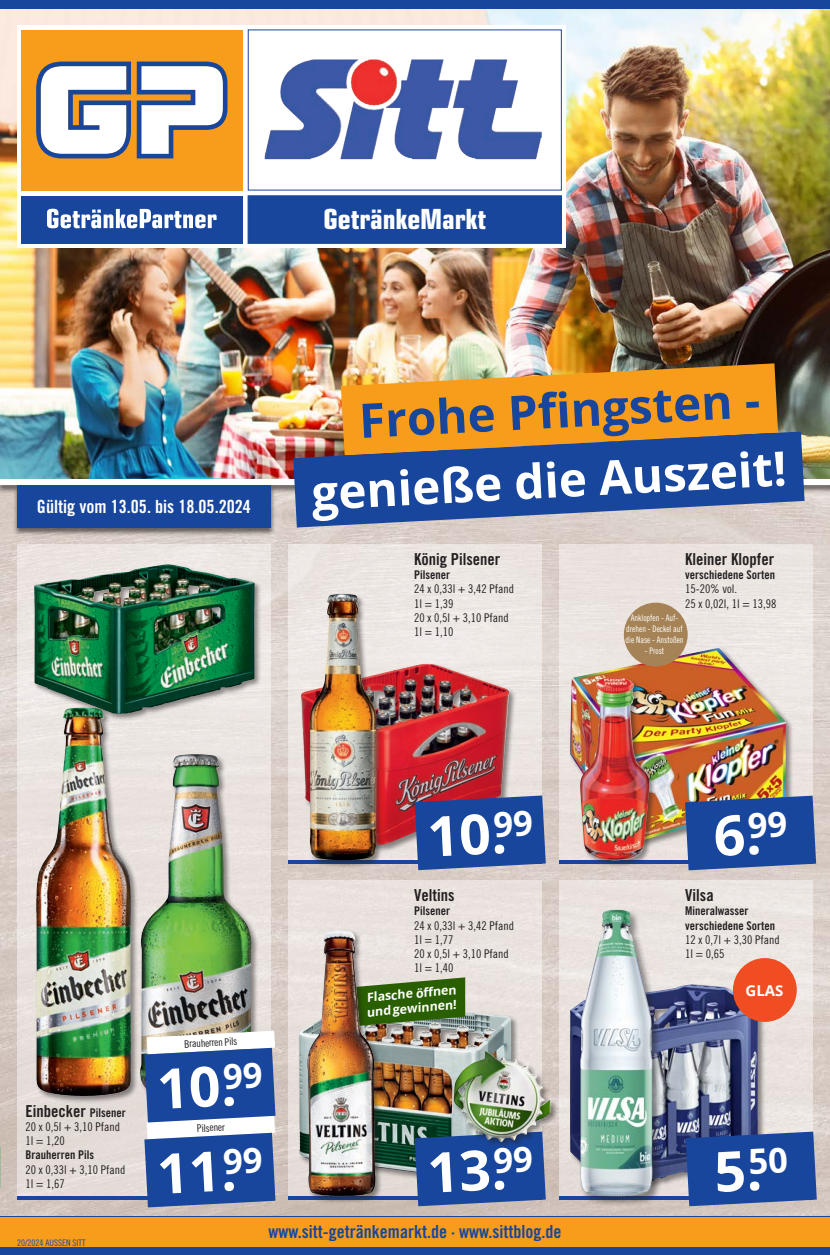
<style>
.page{position:relative;width:830px;height:1255px;background:#fff}
.page>*{position:absolute;margin:0;border:0;box-sizing:border-box;transform-origin:0 0}
.t1{font:700 55.5px "Open Sans";color:#fff}
.t2{font:700 47.55px "Open Sans";color:#fff}
.t3{font:700 47.55px "Open Sans";color:#18469d}
.t4{font:700 condensed 27.75px "Eurostile LT Std";color:#fff}
.t5{font:18.15px "Trade Gothic LT Std Bd Cn 20";color:#fff}
.t6{font:18px "Trade Gothic LT Std Bd Cn 20";color:#18469d}
.t7{font:16.5px "Trade Gothic LT Std Bd Cn 20";color:#231f20}
.t8{font:700 15px "Open Sans";color:#fff}
.t9{font:700 12.3px/14.7px "Open Sans";color:#fff}
.t10{font:12px/14.2px "Trade Gothic LT Std Cn 18";color:#231f20}
.t11{font:12px/14.2px "Trade Gothic LT Std Bd Cn 20";color:#231f20}
.t12{font:10.5px "Trade Gothic LT Std Cn 18";color:#231f20}
.t13{font:9px/10.9px "Trade Gothic LT Std Cn 18";color:#fff;text-align:center;scale:.92 1}
.t14{font:9px "Trade Gothic LT Std Cn 18";color:#18469d}
.s1{font-size:12px}
</style>
<div class="page">
<img style="left:0;top:494px;width:829px;height:722px">
<img style="left:0;top:9px;width:829px;height:469px">
<div style="left:0;top:1216px;width:829px;height:38px;background:#18469d"></div>
<div style="left:0;top:1216px;width:829px;height:30px;background:#f89c1c"></div>
<div style="left:0;top:0;width:829px;height:9px;background:#18469d"></div>
<div style="left:0;top:478px;width:829px;height:16px;background:#231f20;opacity:.65"></div>
<div style="left:0;top:479px;width:829px;height:6px;background:#fff"></div>
<svg style="left:17px;top:26px;width:548px;height:221px"></svg>
<div style="left:21px;top:30px;width:221px;height:160px;background:#f89c1c"></div>
<div style="left:21px;top:196px;width:221px;height:47px;background:#18469d"></div>
<div style="left:248px;top:196px;width:313px;height:47px;background:#18469d"></div>
<svg style="left:36px;top:62px;width:95px;height:96px;background:#c3c5ce"></svg>
<svg style="left:137px;top:62px;width:90px;height:96px"></svg>
<svg style="left:47px;top:209px;width:169px;height:19px"></svg>
<img style="left:452px;top:59px;width:22px;height:97px">
<div style="left:12px;top:484px;width:263px;height:52px;background:#231f20;opacity:.65"></div>
<div style="left:17px;top:485px;width:254px;height:42px;background:#18469d"></div>
<div style="left:17px;top:544px;width:254px;height:655px;background:#e8e1dd"></div>
<hr style="left:17px;top:1196px;width:254px;height:3px;background:#18469d">
<div style="left:33px;top:563px;width:229px;height:158px;background:#231f20;opacity:.5"></div>
<img style="left:34px;top:564px;width:134px;height:124px">
<div style="left:35px;top:706px;width:103px;height:397px;background:#231f20;opacity:.5"></div>
<img style="left:36px;top:707px;width:46px;height:195px">
<div style="left:139px;top:753px;width:120px;height:350px;background:#231f20;opacity:.5"></div>
<img style="left:140px;top:754px;width:112px;height:342px">
<div style="left:558px;top:544px;width:254px;height:319px;background:#ebe4e0"></div>
<hr style="left:558px;top:860px;width:254px;height:3px;background:#18469d">
<div style="left:568px;top:646px;width:225px;height:205px;background:#231f20;opacity:.5"></div>
<img style="left:569px;top:648px;width:216px;height:196px">
<div style="left:578px;top:676px;width:78px;height:191px;background:#231f20;opacity:.5"></div>
<img style="left:580px;top:677px;width:69px;height:183px">
<div style="left:623px;top:602px;width:64px;height:64px;background:#a68356;border-radius:50%"></div>
<svg style="left:684px;top:795px;width:131px;height:75px;background:#2c529b"></svg>
<div style="left:558px;top:880px;width:254px;height:319px;background:#eae4e0"></div>
<hr style="left:558px;top:1196px;width:254px;height:3px;background:#18469d">
<div style="left:568px;top:983px;width:197px;height:208px;background:#231f20;opacity:.5"></div>
<img style="left:569px;top:984px;width:188px;height:199px">
<div style="left:578px;top:908px;width:84px;height:298px;background:#231f20;opacity:.5"></div>
<img style="left:580px;top:909px;width:51px;height:287px">
<svg style="left:685px;top:1131px;width:131px;height:75px;background:#264e9d"></svg>
<div style="left:732px;top:958px;width:64px;height:63px;background:#f04d22;border-radius:50%"></div>
<svg style="left:144px;top:1030px;width:131px;height:177px;background:#4d6fb0"></svg>
<div style="left:288px;top:880px;width:253px;height:319px;background:#e9e2de"></div>
<hr style="left:288px;top:1196px;width:253px;height:3px;background:#18469d">
<div style="left:298px;top:1000px;width:220px;height:186px;background:#231f20;opacity:.5"></div>
<img style="left:299px;top:1002px;width:212px;height:177px">
<svg style="left:414px;top:1131px;width:131px;height:75px;background:#244e9b"></svg>
<svg style="left:383px;top:977px;width:82px;height:49px;background:#447024"></svg>
<div style="left:452px;top:1049px;width:105px;height:100px;background:#231f20;opacity:.5"></div>
<img style="left:453px;top:1050px;width:97px;height:92px">
<div style="left:306px;top:928px;width:77px;height:275px;background:#231f20;opacity:.5"></div>
<img style="left:307px;top:929px;width:68px;height:267px">
<div style="left:288px;top:544px;width:253px;height:319px;background:#ece7e3"></div>
<hr style="left:288px;top:860px;width:253px;height:3px;background:#18469d">
<div style="left:299px;top:662px;width:217px;height:190px;background:#231f20;opacity:.5"></div>
<img style="left:300px;top:663px;width:209px;height:181px">
<div style="left:308px;top:592px;width:75px;height:275px;background:#231f20;opacity:.5"></div>
<img style="left:310px;top:593px;width:64px;height:267px">
<svg style="left:414px;top:795px;width:131px;height:75px;background:#2c4d9a"></svg>
<svg style="left:341px;top:363px;width:436px;height:68px;background:#ef9f2e"></svg>
<svg style="left:293px;top:431px;width:511px;height:96px;background:#506392"></svg>
<h3 class="t4" style="left:323px;top:202px;width:164px">GetränkeMarkt</h3>
<h3 class="t5" style="left:37px;top:495px;width:215px">Gültig vom 13.05. bis 18.05.2024</h3>
<h2 class="t3" style="left:357px;top:387px;width:402px;rotate:-3deg">Frohe Pfingsten -</h2>
<h2 class="t2" style="left:309px;top:459px;width:477px;rotate:-3deg">genieße die Auszeit!</h2>
<h3 class="t7" style="left:414px;top:549px;width:88px">König Pilsener</h3>
<p class="t11" style="left:414px;top:567px;width:37px">Pilsener</p>
<p class="t10" style="left:414px;top:582px;width:101px">24 x 0,33l + 3,42 Pfand<br>1l = 1,39<br>20 x 0,5l + 3,10 Pfand<br>1l = 1,10</p>
<h3 class="t7" style="left:685px;top:549px;width:90px">Kleiner Klopfer</h3>
<p class="t11" style="left:685px;top:567px;width:91px">verschiedene Sorten</p>
<p class="t10" style="left:685px;top:582px;width:93px">15-20% vol.<br>25 x 0,02l, 1l = 13,98</p>
<p class="t13" style="left:625px;top:612px;width:64px">Anklopfen - Auf&shy;drehen - Deckel auf die Nase - Anstoßen</p>
<p class="t13" style="left:644px;top:645px;width:22px">- Prost</p>
<h3 class="t7" style="left:26px;top:1100px;width:102px">Einbecker <span class="s1">Pilsener</span></h3>
<p class="t10" style="left:26px;top:1119px;width:96px">20 x 0,5l + 3,10 Pfand<br>1l = 1,20</p>
<p class="t11" style="left:26px;top:1147px;width:70px">Brauherren Pils</p>
<p class="t10" style="left:26px;top:1161px;width:101px">20 x 0,33l + 3,10 Pfand<br>1l = 1,67</p>
<p class="t12" style="left:184px;top:1037px;width:55px;rotate:-3deg">Brauherren Pils</p>
<h1 class="t1" style="left:155px;top:1049px;width:107px;rotate:-3deg">10.<sup>99</sup></h1>
<p class="t12" style="left:197px;top:1121px;width:29px;rotate:-3deg">Pilsener</p>
<h1 class="t1" style="left:155px;top:1134px;width:107px;rotate:-3deg">11.<sup>99</sup></h1>
<h1 class="t1" style="left:425px;top:797px;width:107px;rotate:-3deg">10.<sup>99</sup></h1>
<h3 class="t7" style="left:414px;top:885px;width:42px">Veltins</h3>
<p class="t11" style="left:414px;top:903px;width:37px">Pilsener</p>
<p class="t10" style="left:414px;top:918px;width:101px">24 x 0,33l + 3,42 Pfand<br>1l = 1,77<br>20 x 0,5l + 3,10 Pfand<br>1l = 1,40</p>
<p class="t9" style="left:364px;top:989px;width:93px;rotate:-5deg">Flasche öffnen und gewinnen!</p>
<h1 class="t1" style="left:425px;top:1133px;width:107px;rotate:-3deg">13.<sup>99</sup></h1>
<h1 class="t1" style="left:711px;top:796px;width:76px;rotate:-3deg">6.<sup>99</sup></h1>
<h3 class="t7" style="left:685px;top:885px;width:30px">Vilsa</h3>
<p class="t11" style="left:685px;top:903px;width:91px">Mineralwasser verschiedene Sorten</p>
<p class="t10" style="left:685px;top:932px;width:96px">12 x 0,7l + 3,30 Pfand<br>1l = 0,65</p>
<p class="t8" style="left:745px;top:979px;width:39px">GLAS</p>
<h1 class="t1" style="left:711px;top:1132px;width:76px;rotate:-3deg">5.<sup>50</sup></h1>
<p class="t14" style="left:17px;top:1237px;width:70px">20/2024 AUSSEN SITT</p>
<h3 class="t6" style="left:268px;top:1220px;width:294px">www.sitt-getränkemarkt.de · www.sittblog.de</h3>
</div>
